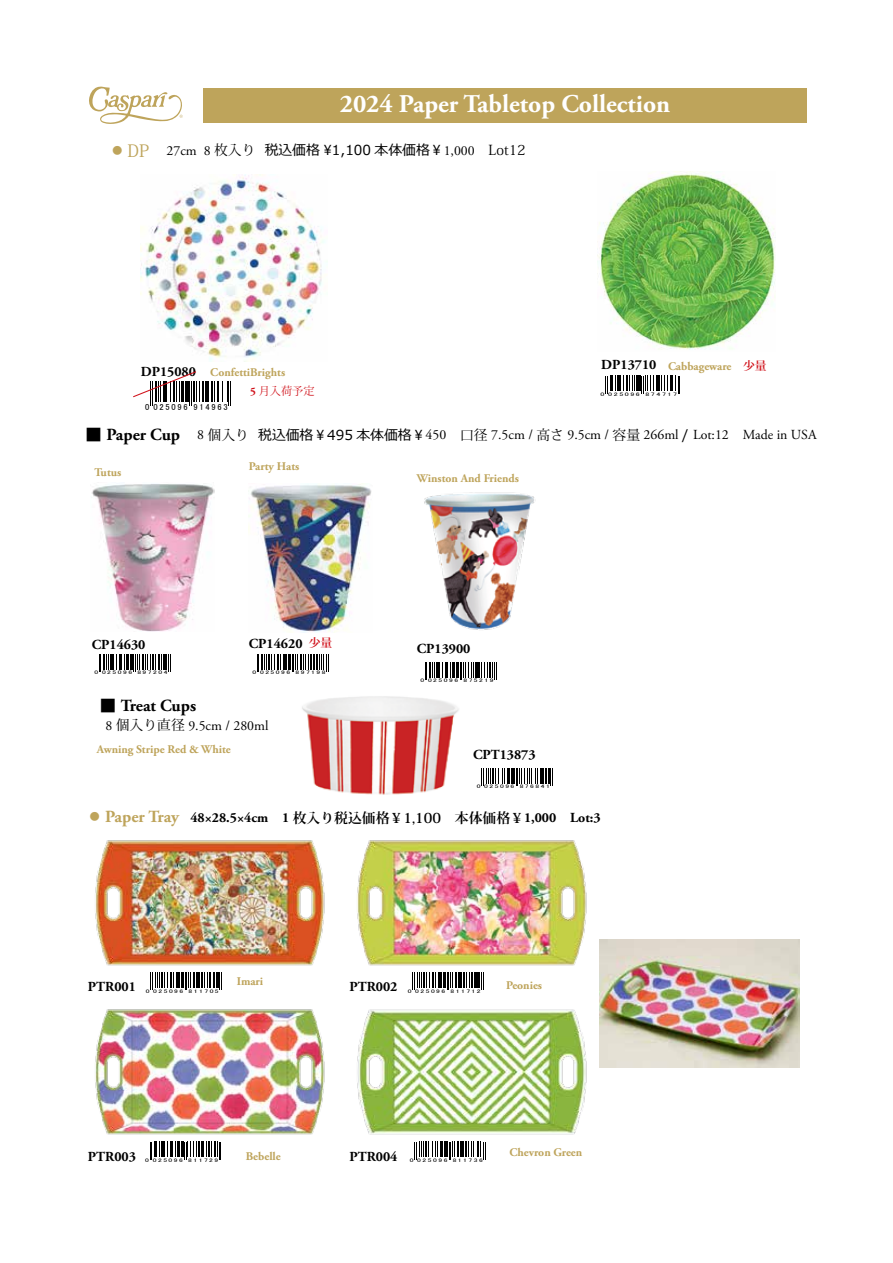
<style>
.page{position:relative;width:893px;height:1263px;background:#fff}
.page>*{position:absolute;margin:0;border:0;box-sizing:border-box;transform-origin:0 0}
.t1{font:700 25.5px "Adobe Garamond Pro";color:#fff}
.t2{font:700 16.95px "Adobe Garamond Pro";color:#000}
.t3{font:700 13.8px "Adobe Garamond Pro";color:#000}
.t4{font:13.8px "Adobe Garamond Pro";color:#000}
.t5{font:13.8px "Meiryo UI";color:#000}
.t6{font:700 11.7px "Adobe Garamond Pro";color:#bea45b}
.t7{font:700 11.7px "Koz Min Pro";color:#d0121b}
.t8{font:11.25px "Koz Min Pr 6 N";color:#d0121b}
.t9{font:8.7px "MS UI Gothic";letter-spacing:.2em;color:#000}
.t10{font:5.1px "MS UI Gothic";letter-spacing:.2em;color:#000;scale:1.49 1}
.t11{font:4.95px "MS UI Gothic";letter-spacing:.2em;color:#000;scale:1.58 1}
.s1{font-weight:700;color:#bea45b}
.s2{font-family:"Koz Min Pr 6 N";font-size:16.95px;color:#bea45b}
.s3{font-family:"Adobe Garamond Pro"}
.s4{font-family:"Koz Min Pro"}
.s5{font-family:"Koz Min Pr 6 N"}
.s6{font-size:13.8px;color:#000}
.s7{font-family:"Adobe Garamond Pro";font-weight:700}
.s8{font-family:"Koz Min Pro";font-size:16.95px}
.s9{font-weight:700;font-size:16.95px}
.s10{font-family:"Meiryo UI"}
.s11{font-family:"Koz Min Pro";font-weight:400}
.s12{font-family:"Meiryo UI";color:#bea45b}
.s13{font-size:16.95px;color:#bea45b}
</style>
<div class="page">
<img style="left:424px;top:492px;width:112px;height:138px">
<svg style="left:425px;top:662px;width:72px;height:18px"></svg>
<img style="left:302px;top:696px;width:157px;height:99px">
<svg style="left:481px;top:768px;width:72px;height:18px"></svg>
<img style="left:249px;top:483px;width:123px;height:150px">
<img style="left:92px;top:484px;width:122px;height:148px">
<svg style="left:99px;top:654px;width:72px;height:18px"></svg>
<svg style="left:257px;top:654px;width:72px;height:18px"></svg>
<img style="left:95px;top:840px;width:230px;height:126px">
<img style="left:95px;top:1009px;width:230px;height:126px">
<img style="left:357px;top:840px;width:230px;height:126px">
<img style="left:357px;top:1009px;width:230px;height:126px">
<svg style="left:150px;top:972px;width:72px;height:18px"></svg>
<svg style="left:412px;top:972px;width:72px;height:18px"></svg>
<svg style="left:150px;top:1142px;width:71px;height:17px"></svg>
<svg style="left:414px;top:1142px;width:72px;height:17px"></svg>
<img style="left:600px;top:939px;width:200px;height:128px">
<div style="left:204px;top:88px;width:603px;height:34px;background:#bea45b"></div>
<svg style="left:89px;top:86px;width:94px;height:38px"></svg>
<img style="left:141px;top:174px;width:184px;height:187px">
<img style="left:598px;top:172px;width:178px;height:178px">
<svg style="left:605px;top:376px;width:75px;height:17px"></svg>
<svg style="left:133px;top:371px;width:98px;height:35px"></svg>
<h1 class="t1" style="left:340px;top:89px;width:332px">2024 Paper Tabletop Collection</h1>
<p class="t5" style="left:110px;top:141px;width:417px"><span class="s1">●</span> <span class="s2">DP　</span><span class="s3">27cm 8</span> <span class="s4">枚入り</span>　税込価格 \1,100 本体価格￥<span class="s3">1,000</span><span class="s5">　Lot12</span></p>
<p class="t6" style="left:141px;top:365px;width:146px"><span class="s6">DP15080</span> ConfettiBrights</p>
<p class="t9" style="left:145px;top:403px;width:84px">0 025096 914963</p>
<p class="t8" style="left:250px;top:385px;width:66px"><span class="s7">5</span> 月入荷予定</p>
<p class="t3" style="left:601px;top:357px;width:57px">DP13710</p>
<p class="t6" style="left:668px;top:359px;width:65px">Cabbageware</p>
<p class="t11" style="left:600px;top:391px;width:50px">0 025096 874717</p>
<p class="t7" style="left:743px;top:357px;width:25px">少量</p>
<p class="t4" style="left:85px;top:426px;width:733px"><span class="s8">■</span> <span class="s9">Paper Cup</span> 8 <span class="s4">個入り</span><span class="s10">　税込価格￥495 本体価格￥</span>450<span class="s4">　口径</span> 7.5cm / <span class="s4">高さ</span> 9.5cm / <span class="s4">容量</span> 266ml <span class="s10">/</span> Lot:12 Made in USA</p>
<p class="t6" style="left:95px;top:465px;width:28px">Tutus</p>
<p class="t3" style="left:92px;top:636px;width:55px">CP14630</p>
<p class="t6" style="left:249px;top:460px;width:52px">Party Hats</p>
<p class="t7" style="left:309px;top:635px;width:25px">少量</p>
<p class="t3" style="left:249px;top:635px;width:55px">CP14620</p>
<p class="t10" style="left:94px;top:670px;width:50px">0 025096 897204</p>
<p class="t10" style="left:253px;top:670px;width:50px">0 025096 897198</p>
<h2 class="t2" style="left:100px;top:695px;width:98px"><span class="s11">■</span> Treat Cups</h2>
<p class="t4" style="left:105px;top:717px;width:165px">8 <span class="s4">個入り直径</span> 9.5cm / 280ml</p>
<p class="t6" style="left:97px;top:742px;width:135px">Awning Stripe Red &amp; White</p>
<p class="t6" style="left:417px;top:471px;width:104px">Winston And Friends</p>
<p class="t3" style="left:417px;top:641px;width:55px">CP13900</p>
<p class="t10" style="left:420px;top:678px;width:50px">0 025096 875219</p>
<p class="t3" style="left:473px;top:747px;width:64px">CPT13873</p>
<p class="t10" style="left:477px;top:784px;width:50px">0 025096 876841</p>
<p class="t3" style="left:88px;top:809px;width:514px"><span class="s12">●</span> <span class="s13">Paper Tray</span> 48×28.5×4cm 1 <span class="s4">枚入り税込価格￥1,100　本体価格￥</span>1,000 Lot:3</p>
<p class="t6" style="left:237px;top:974px;width:28px">Imari</p>
<p class="t3" style="left:88px;top:979px;width:49px">PTR001</p>
<p class="t10" style="left:146px;top:988px;width:50px">0 025096 811705</p>
<p class="t3" style="left:349px;top:979px;width:49px">PTR002</p>
<p class="t6" style="left:506px;top:979px;width:38px">Peonies</p>
<p class="t10" style="left:408px;top:988px;width:50px">0 025096 811712</p>
<p class="t3" style="left:88px;top:1148px;width:49px">PTR003</p>
<p class="t10" style="left:145px;top:1157px;width:50px">0 025096 811729</p>
<p class="t6" style="left:246px;top:1149px;width:36px">Bebelle</p>
<p class="t6" style="left:509px;top:1146px;width:74px">Chevron Green</p>
<p class="t3" style="left:349px;top:1148px;width:49px">PTR004</p>
<p class="t10" style="left:410px;top:1157px;width:50px">0 025096 811736</p>
</div>
